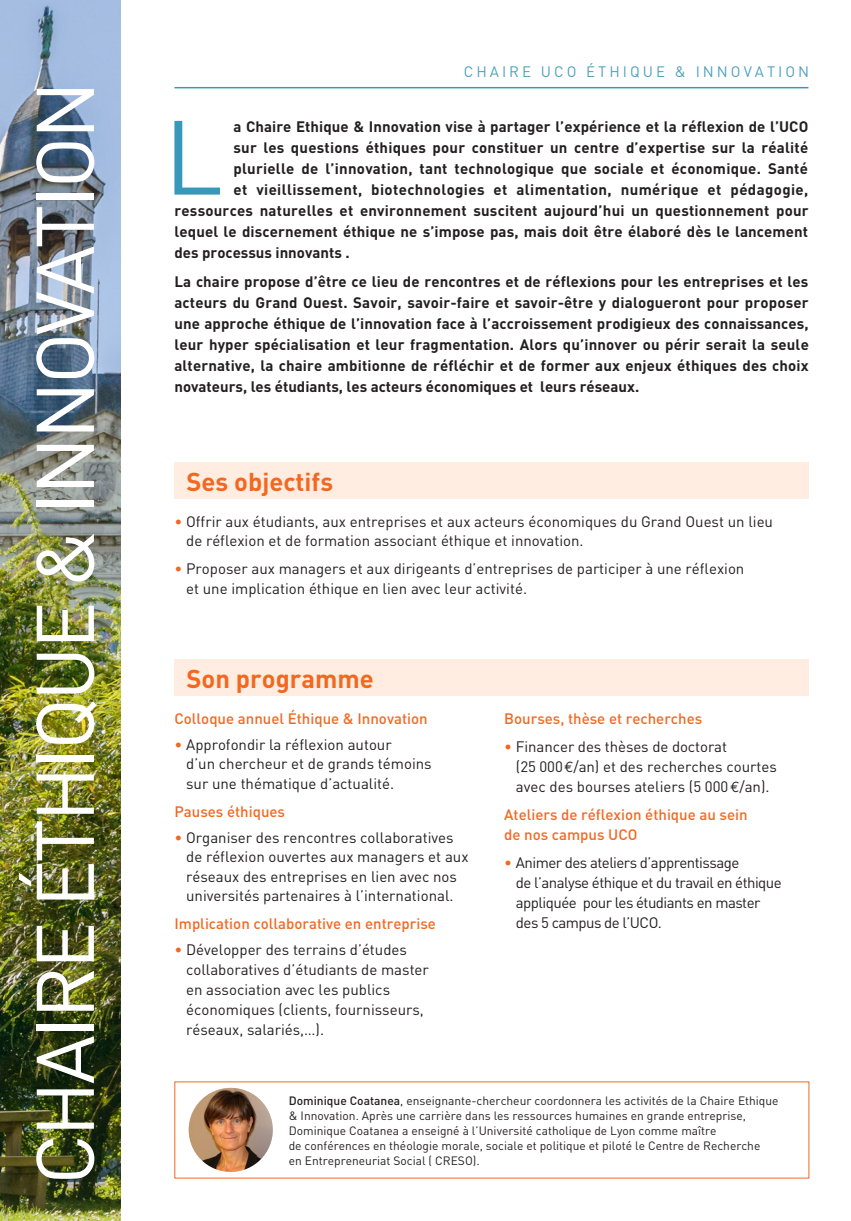
<style>
.page{position:relative;width:851px;height:1221px;background:#fff}
.page>*{position:absolute;margin:0;border:0;box-sizing:border-box;transform-origin:0 0}
.t1{font:103.5px "DIN";color:#3799b9}
.t2{font:80.25px "DIN";letter-spacing:-.04em;color:#fff}
.t3{font:700 25.5px "DIN";color:#f36821}
.t4{font:700 15px/21px "DIN";letter-spacing:.015em;color:#231f20;text-align:justify}
.t5{font:15px/19.5px "DIN";color:#231f20}
.t6{font:500 15px/19.8px "DIN";color:#f36821}
.t7{font:15px/19.8px "DIN";letter-spacing:-.035em;color:#231f20}
.t8{font:15px "DIN";letter-spacing:.2em;color:#50a1be}
.t9{font:12px/15px "DIN";color:#231f20}
.s1{color:#f36821}
.s2{font-family:"Euro Mono"}
.s3{font-weight:500}
</style>
<div class="page">
<img style="left:0;top:0;width:121px;height:1220px">
<hr style="left:174px;top:87px;width:634px;height:1px;background:#3799b9">
<div style="left:174px;top:462px;width:635px;height:36px;background:#feede0"></div>
<div style="left:174px;top:659px;width:635px;height:36px;background:#feede0"></div>
<img style="left:189px;top:1087px;width:84px;height:84px;border-radius:42px">
<h2 class="t2" style="left:15px;top:1184px;width:1105px;rotate:-90deg">CHAIRE ÉTHIQUE &amp; INNOVATION</h2>
<p class="t8" style="left:464px;top:62px;width:347px">CHAIRE UCO ÉTHIQUE &amp; INNOVATION</p>
<h1 class="t1" style="left:164px;top:93px;width:61px">L</h1>
<p class="t4" style="left:233px;top:115px;width:576px">a Chaire Ethique &amp; Innovation vise à partager l’expérience et la réflexion de l’UCO</p>
<p class="t4" style="left:233px;top:136px;width:576px">sur les questions éthiques pour constituer un centre d’expertise sur la réalité</p>
<p class="t4" style="left:233px;top:157px;width:576px">plurielle de l’innovation, tant technologique que sociale et économique. Santé</p>
<p class="t4" style="left:233px;top:178px;width:576px">et vieillissement, biotechnologies et alimentation, numérique et pédagogie,</p>
<p class="t4" style="left:174px;top:199px;width:635px">ressources naturelles et environnement suscitent aujourd’hui un questionnement pour</p>
<p class="t4" style="left:174px;top:220px;width:635px">lequel le discernement éthique ne s’impose pas, mais doit être élaboré dès le lancement</p>
<p class="t4" style="left:174px;top:241px;width:177px">des processus innovants .</p>
<p class="t4" style="left:174px;top:270px;width:635px">La chaire propose d’être ce lieu de rencontres et de réflexions pour les entreprises et les acteurs du Grand Ouest. Savoir, savoir-faire et savoir-être y dialogueront pour proposer une approche éthique de l’innovation face à l’accroissement prodigieux des connaissances, leur hyper spécialisation et leur fragmentation. Alors qu’innover ou périr serait la seule alternative, la chaire ambitionne de réfléchir et de former aux enjeux éthiques des choix novateurs, les étudiants, les acteurs économiques et leurs réseaux.</p>
<h3 class="t3" style="left:186px;top:465px;width:148px">Ses objectifs</h3>
<p class="t5" style="left:186px;top:511px;width:588px;text-indent:-12px"><span class="s1">•</span> Offrir aux étudiants, aux entreprises et aux acteurs économiques du Grand Ouest un lieu de réflexion et de formation associant éthique et innovation.</p>
<p class="t5" style="left:186px;top:559px;width:559px;text-indent:-12px"><span class="s1">•</span> Proposer aux managers et aux dirigeants d’entreprises de participer à une réflexion et une implication éthique en lien avec leur activité.</p>
<h3 class="t3" style="left:186px;top:661px;width:189px">Son programme</h3>
<p class="t6" style="left:174px;top:708px;width:255px">Colloque annuel Éthique &amp; Innovation</p>
<p class="t5" style="left:186px;top:734px;width:247px;text-indent:-12px"><span class="s1">•</span> Approfondir la réflexion autour<br>d’un chercheur et de grands témoins sur une thématique d’actualité.</p>
<p class="t6" style="left:174px;top:800px;width:112px">Pauses éthiques</p>
<p class="t5" style="left:186px;top:827px;width:284px;text-indent:-12px"><span class="s1">•</span> Organiser des rencontres collaboratives de réflexion ouvertes aux managers et aux réseaux des entreprises en lien avec nos universités partenaires à l’international.</p>
<p class="t6" style="left:174px;top:913px;width:263px">Implication collaborative en entreprise</p>
<p class="t5" style="left:186px;top:939px;width:244px;text-indent:-12px"><span class="s1">•</span> Développer des terrains d’études collaboratives d’étudiants de master en association avec les publics économiques (clients, fournisseurs, réseaux, salariés,…).</p>
<p class="t6" style="left:504px;top:708px;width:199px">Bourses, thèse et recherches</p>
<p class="t5" style="left:516px;top:736px;width:262px;text-indent:-12px"><span class="s1">•</span> Financer des thèses de doctorat<br>(25 000<span class="s2">€</span>/an) et des recherches courtes avec des bourses ateliers (5 000<span class="s2">€</span>/an).</p>
<p class="t6" style="left:504px;top:804px;width:245px">Ateliers de réflexion éthique au sein de nos campus UCO</p>
<p class="t7" style="left:516px;top:852px;width:267px;text-indent:-12px"><span class="s1">•</span> Animer des ateliers d’apprentissage<br>de l’analyse éthique et du travail en éthique appliquée pour les étudiants en master des 5 campus de l’UCO.</p>
<p class="t9" style="left:289px;top:1092px;width:491px"><span class="s3">Dominique Coatanea</span>, enseignante-chercheur coordonnera les activités de la Chaire Ethique &amp; Innovation. Après une carrière dans les ressources humaines en grande entreprise, Dominique Coatanea a enseigné à l’Université catholique de Lyon comme maître<br>de conférences en théologie morale, sociale et politique et piloté le Centre de Recherche<br>en Entrepreneuriat Social ( CRESO).</p>
</div>
